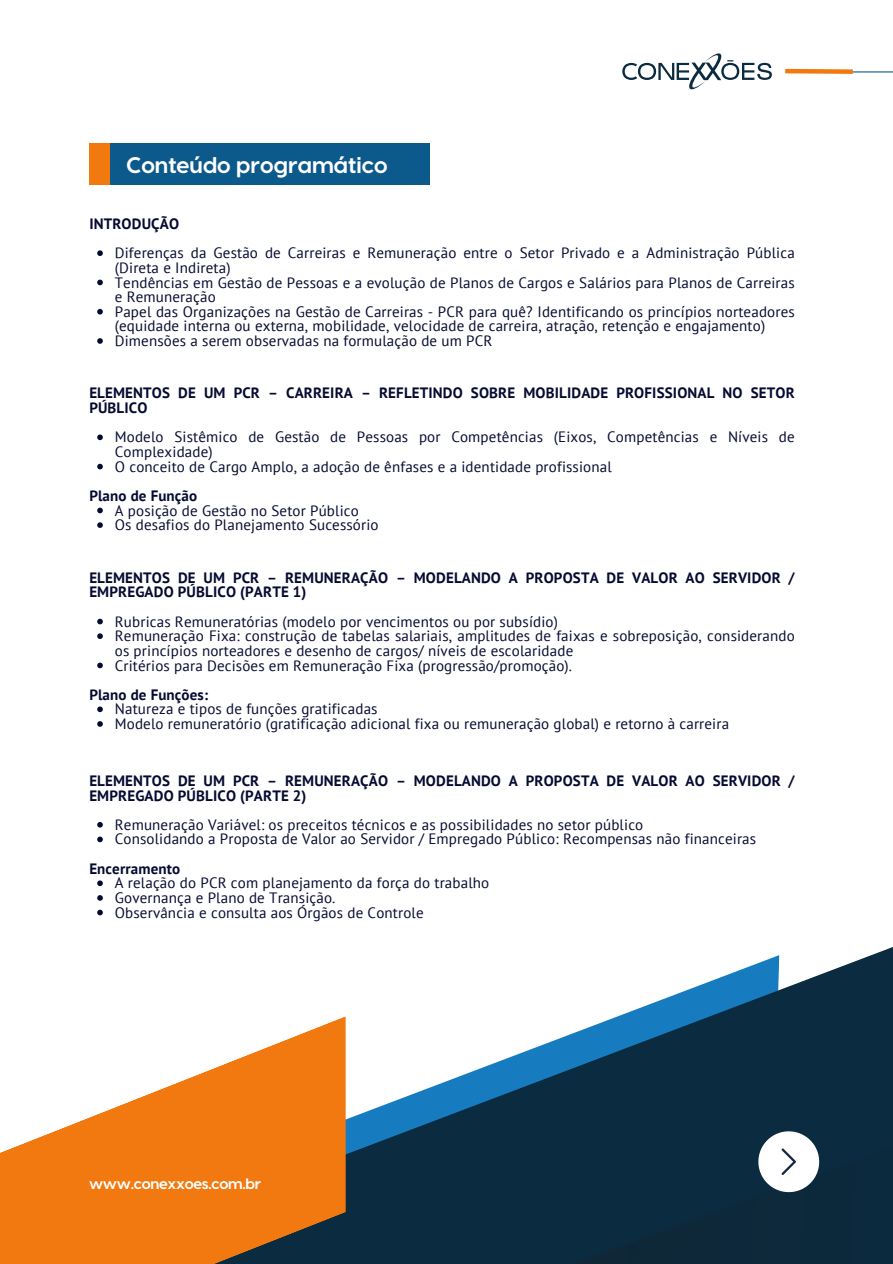
<style>
.page{position:relative;width:893px;height:1264px;background:#fff}
.page>*{position:absolute;margin:0;border:0;box-sizing:border-box;transform-origin:0 0}
.t1{font:700 22.5px "Visby CF";color:#fff}
.t2{font:15px/14.7px "PT Sans";letter-spacing:.01em;color:#050a30}
.t3{font:700 15px/14.7px "PT Sans";letter-spacing:.01em;color:#050a30}
.t4{font:700 15px "Visby CF";letter-spacing:-.02em;color:#fff}
</style>
<div class="page">
<svg style="left:98px;top:842px;width:794px;height:207px"></svg>
<svg style="left:346px;top:1049px;width:546px;height:214px;background:#1b3d54"></svg>
<svg style="left:758px;top:1131px;width:61px;height:61px"></svg>
<svg style="left:0;top:1016px;width:346px;height:247px;fill:#f2790f"></svg>
<svg style="left:622px;top:53px;width:149px;height:36px"></svg>
<hr style="left:839px;top:71px;width:53px;height:1px;background:#0c598b">
<svg style="left:785px;top:68px;width:72px;height:6px"></svg>
<div style="left:89px;top:143px;width:28px;height:42px;background:#f2790f"></div>
<div style="left:110px;top:143px;width:319px;height:42px;background:#0c598b"></div>
<svg style="left:97px;top:250px;width:6px;height:6px"></svg>
<svg style="left:97px;top:280px;width:6px;height:5px"></svg>
<svg style="left:97px;top:309px;width:6px;height:5px"></svg>
<svg style="left:97px;top:338px;width:6px;height:6px"></svg>
<svg style="left:97px;top:434px;width:6px;height:6px"></svg>
<svg style="left:97px;top:464px;width:6px;height:5px"></svg>
<svg style="left:97px;top:507px;width:6px;height:6px"></svg>
<svg style="left:97px;top:522px;width:6px;height:6px"></svg>
<svg style="left:97px;top:618px;width:6px;height:6px"></svg>
<svg style="left:97px;top:633px;width:6px;height:6px"></svg>
<svg style="left:97px;top:662px;width:6px;height:6px"></svg>
<svg style="left:97px;top:706px;width:6px;height:6px"></svg>
<svg style="left:97px;top:721px;width:6px;height:5px"></svg>
<svg style="left:97px;top:822px;width:6px;height:5px"></svg>
<svg style="left:97px;top:836px;width:6px;height:6px"></svg>
<svg style="left:97px;top:880px;width:6px;height:6px"></svg>
<svg style="left:97px;top:895px;width:6px;height:5px"></svg>
<svg style="left:97px;top:909px;width:6px;height:6px"></svg>
<p class="t1" style="left:126px;top:150px;width:263px">Conteúdo programático</p>
<p class="t3" style="left:89px;top:216px;width:91px">INTRODUÇÃO</p>
<p class="t2" style="left:115px;top:245px;width:681px">Diferenças da Gestão de Carreiras e Remuneração entre o Setor Privado e a Administração Pública (Direta e Indireta)</p>
<p class="t2" style="left:115px;top:274px;width:681px">Tendências em Gestão de Pessoas e a evolução de Planos de Cargos e Salários para Planos de Carreiras e Remuneração</p>
<p class="t2" style="left:115px;top:304px;width:681px">Papel das Organizações na Gestão de Carreiras - PCR para quê? Identificando os princípios norteadores (equidade interna ou externa, mobilidade, velocidade de carreira, atração, retenção e engajamento)</p>
<p class="t2" style="left:115px;top:333px;width:379px">Dimensões a serem observadas na formulação de um PCR</p>
<p class="t3" style="left:89px;top:385px;width:706px">ELEMENTOS DE UM PCR – CARREIRA – REFLETINDO SOBRE MOBILIDADE PROFISSIONAL NO SETOR<br>PÚBLICO</p>
<p class="t2" style="left:115px;top:429px;width:681px">Modelo Sistêmico de Gestão de Pessoas por Competências (Eixos, Competências e Níveis de<br>Complexidade)</p>
<p class="t2" style="left:115px;top:459px;width:498px">O conceito de Cargo Amplo, a adoção de ênfases e a identidade profissional</p>
<p class="t3" style="left:89px;top:488px;width:109px">Plano de Função</p>
<p class="t2" style="left:115px;top:502px;width:245px">A posição de Gestão no Setor Público</p>
<p class="t2" style="left:115px;top:517px;width:265px">Os desafios do Planejamento Sucessório</p>
<p class="t3" style="left:89px;top:570px;width:706px">ELEMENTOS DE UM PCR – REMUNERAÇÃO – MODELANDO A PROPOSTA DE VALOR AO SERVIDOR /<br>EMPREGADO PÚBLICO (PARTE 1)</p>
<p class="t2" style="left:115px;top:613px;width:444px">Rubricas Remuneratórias (modelo por vencimentos ou por subsídio)</p>
<p class="t2" style="left:115px;top:628px;width:681px">Remuneração Fixa: construção de tabelas salariais, amplitudes de faixas e sobreposição, considerando os princípios norteadores e desenho de cargos/ níveis de escolaridade</p>
<p class="t2" style="left:115px;top:657px;width:459px">Critérios para Decisões em Remuneração Fixa (progressão/promoção).</p>
<p class="t3" style="left:89px;top:687px;width:120px">Plano de Funções:</p>
<p class="t2" style="left:115px;top:701px;width:264px">Natureza e tipos de funções gratificadas</p>
<p class="t2" style="left:115px;top:716px;width:615px">Modelo remuneratório (gratificação adicional fixa ou remuneração global) e retorno à carreira</p>
<p class="t3" style="left:89px;top:773px;width:706px">ELEMENTOS DE UM PCR – REMUNERAÇÃO – MODELANDO A PROPOSTA DE VALOR AO SERVIDOR /<br>EMPREGADO PÚBLICO (PARTE 2)</p>
<p class="t2" style="left:115px;top:817px;width:530px">Remuneração Variável: os preceitos técnicos e as possibilidades no setor público</p>
<p class="t2" style="left:115px;top:831px;width:642px">Consolidando a Proposta de Valor ao Servidor / Empregado Público: Recompensas não financeiras</p>
<p class="t3" style="left:89px;top:860px;width:92px">Encerramento</p>
<p class="t2" style="left:115px;top:875px;width:376px">A relação do PCR com planejamento da força do trabalho</p>
<p class="t2" style="left:115px;top:890px;width:222px">Governança e Plano de Transição.</p>
<p class="t2" style="left:115px;top:904px;width:310px">Observância e consulta aos Órgãos de Controle</p>
<p class="t4" style="left:89px;top:1173px;width:173px">www.conexxoes.com.br</p>
</div>
